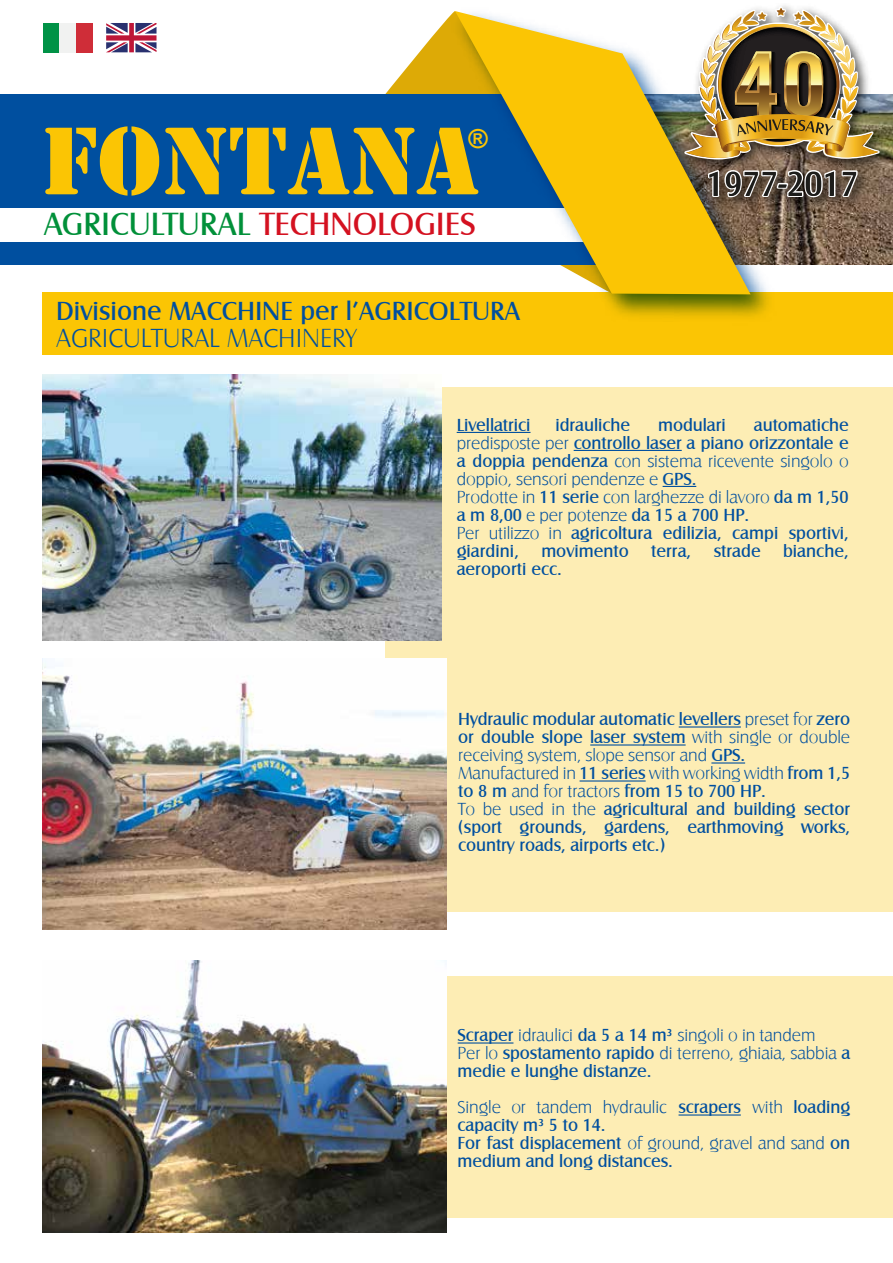
<style>
.page{position:relative;width:893px;height:1263px;background:#fff}
.page>*{position:absolute;margin:0;border:0;box-sizing:border-box;transform-origin:0 0}
.t1{font:99.9px "Stencil";color:#fbc504}
.t2{font:35.25px "Castle T";color:#1d1d1b}
.t3{font:33.15px "Castle T";color:#019039}
.t4{font:27px "Castle T";color:#004f9f}
.t5{font:27px "Castle T Ligh";color:#004f9f}
.t6{font:700 26.1px "Arial";color:#fbc504}
.t7{font:18px/18px "Castle T";letter-spacing:-.005em;color:#004f9f}
.t8{font:18px/18px "Castle T Ligh";letter-spacing:-.005em;color:#004f9f}
.s1{color:#d41120}
.s2{font-family:"Castle T Ligh"}
.s3{font-family:"Castle T"}
</style>
<div class="page">
<div style="left:43px;top:293px;width:850px;height:62px;background:#fbc504"></div>
<svg style="left:383px;top:24px;width:60px;height:71px"></svg>
<div style="left:0;top:95px;width:893px;height:170px;background:#004f9f"></div>
<img style="left:784px;top:214px;width:109px;height:51px">
<div style="left:0;top:208px;width:606px;height:34px;background:#fff"></div>
<img style="left:443px;top:11px;width:341px;height:306px">
<svg style="left:455px;top:11px;width:296px;height:283px;fill:#fbc504"></svg>
<div style="left:385px;top:387px;width:508px;height:525px;background:#fdedb4"></div>
<div style="left:371px;top:976px;width:522px;height:242px;background:#fdedb4"></div>
<img style="left:43px;top:374px;width:399px;height:266px">
<img style="left:43px;top:658px;width:403px;height:272px">
<img style="left:43px;top:960px;width:403px;height:272px">
<hr style="left:457px;top:432px;width:73px;height:1px;background:#004f9f">
<hr style="left:574px;top:450px;width:108px;height:1px;background:#004f9f">
<hr style="left:663px;top:486px;width:33px;height:1px;background:#004f9f">
<hr style="left:679px;top:726px;width:62px;height:1px;background:#004f9f">
<hr style="left:590px;top:744px;width:96px;height:1px;background:#004f9f">
<hr style="left:711px;top:762px;width:34px;height:1px;background:#004f9f">
<hr style="left:580px;top:780px;width:66px;height:1px;background:#004f9f">
<hr style="left:458px;top:1042px;width:55px;height:1px;background:#004f9f">
<hr style="left:678px;top:1114px;width:63px;height:1px;background:#004f9f">
<div style="left:43px;top:23px;width:17px;height:29px;background:#009246"></div>
<div style="left:60px;top:23px;width:16px;height:29px;background:#f1f2f1"></div>
<div style="left:76px;top:23px;width:17px;height:29px;background:#cf2d38"></div>
<svg style="left:106px;top:23px;width:51px;height:29px"></svg>
<img style="left:676px;top:5px;width:217px;height:209px">
<svg style="left:708px;top:170px;width:128px;height:27px;background:#787069"></svg>
<svg style="left:842px;top:170px;width:16px;height:27px"></svg>
<img style="left:684px;top:6px;width:196px;height:153px">
<h1 class="t1" style="left:41px;top:103px;width:439px">FONTANA</h1>
<h3 class="t6" style="left:469px;top:124px;width:21px">®</h3>
<h3 class="t3" style="left:44px;top:202px;width:433px">AGRICULTURAL <span class="s1">TECHNOLOGIES</span></h3>
<h3 class="t4" style="left:56px;top:293px;width:465px">Divisione MACCHINE per l’AGRICOLTURA</h3>
<h3 class="t5" style="left:56px;top:324px;width:302px">AGRICULTURAL MACHINERY</h3>
<h2 class="t2" style="left:707px;top:161px;width:153px">1977-2017</h2>
<p class="t7" style="left:457px;top:415px;width:394px;text-align:right">automatiche<br><span class="s2">predisposte per</span> controllo laser a piano orizzontale e</p>
<p class="t8" style="left:457px;top:452px;width:394px"><span class="s3">a doppia pendenza</span> con sistema ricevente singolo o doppio, sensori pendenze e <span class="s3">GPS.<br></span>Prodotte in <span class="s3">11 serie</span> con larghezze di lavoro <span class="s3">da m 1,50</span></p>
<p class="t7" style="left:457px;top:505px;width:394px">a m 8,00 <span class="s2">e per potenze</span> da 15 a 700 HP.<br><span class="s2">Per utilizzo in</span> agricoltura edilizia, campi sportivi, giardini, movimento terra, strade bianche, aeroporti ecc.</p>
<p class="t7" style="left:457px;top:415px;width:75px">Livellatrici</p>
<p class="t7" style="left:556px;top:415px;width:76px">idrauliche</p>
<p class="t7" style="left:658px;top:415px;width:69px">modulari</p>
<p class="t7" style="left:458px;top:709px;width:394px">Hydraulic modular automatic levellers <span class="s2">preset for</span> zero or double slope laser system <span class="s2">with single or double</span></p>
<p class="t8" style="left:458px;top:746px;width:394px">receiving system, slope sensor and <span class="s3">GPS.<br></span>Manufactured in <span class="s3">11 series</span> with working width <span class="s3">from 1,5</span></p>
<p class="t7" style="left:458px;top:782px;width:393px">to 8 m <span class="s2">and for tractors</span> from 15 to 700 HP.<br><span class="s2">To be used in the</span> agricultural and building sector (sport grounds, gardens, earthmoving works, country roads, airports etc.)</p>
<p class="t8" style="left:458px;top:1026px;width:394px"><span class="s3">Scraper</span> idraulici <span class="s3">da 5 a 14 m³</span> singoli o in tandem<br>Per lo <span class="s3">spostamento rapido</span> di terreno, ghiaia, sabbia <span class="s3">a</span></p>
<p class="t7" style="left:458px;top:1062px;width:195px">medie e lunghe distanze.</p>
<p class="t8" style="left:458px;top:1098px;width:394px">Single or tandem hydraulic <span class="s3">scrapers</span> with <span class="s3">loading</span></p>
<p class="t7" style="left:458px;top:1116px;width:150px">capacity m³ 5 to 14.</p>
<p class="t8" style="left:458px;top:1134px;width:394px"><span class="s3">For fast displacement</span> of ground, gravel and sand <span class="s3">on</span></p>
<p class="t7" style="left:458px;top:1152px;width:217px">medium and long distances.</p>
</div>
